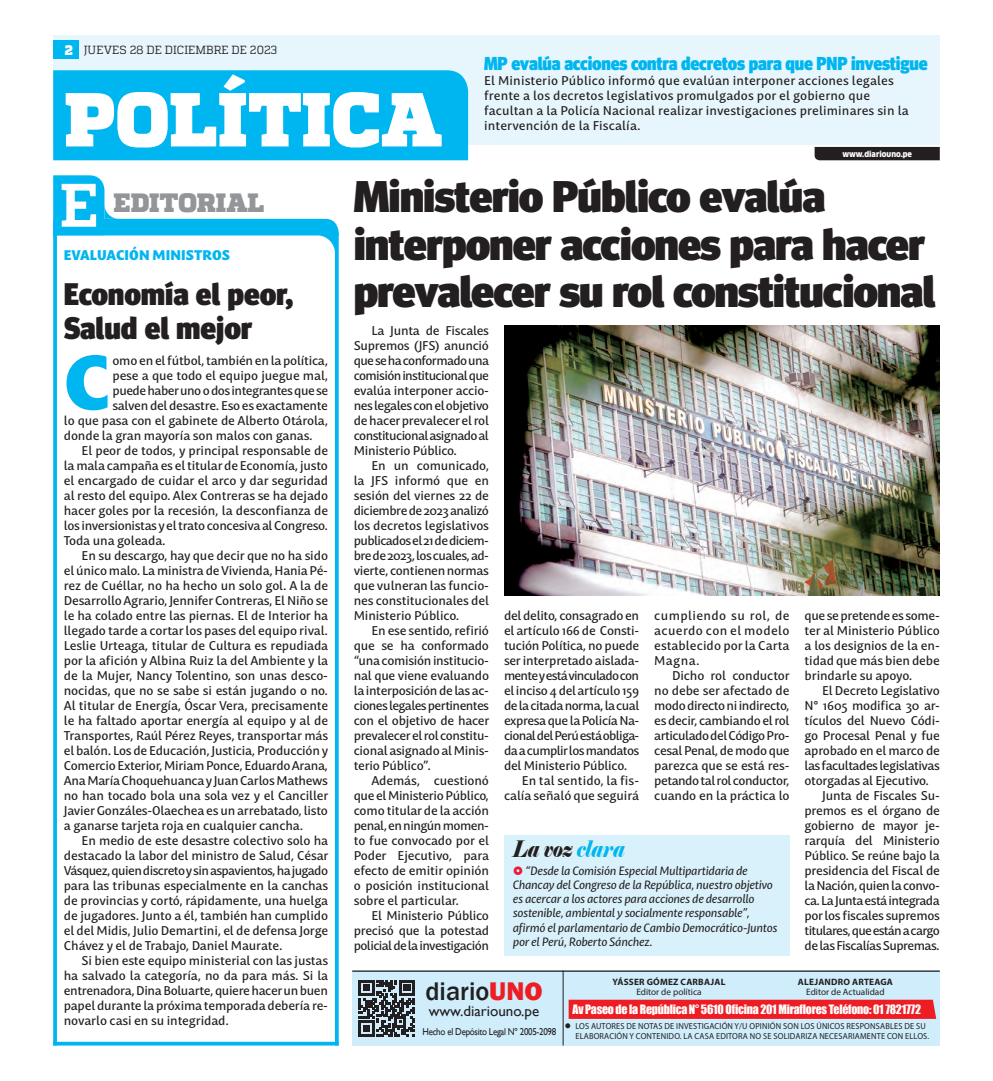
<style>
.page{position:relative;width:993px;height:1081px;background:#fff}
.page>*{position:absolute;margin:0;border:0;box-sizing:border-box;transform-origin:0 0}
.t1{font:900 76.25px "Quadon";letter-spacing:.01em;color:#fff}
.TEXTO_NOTA{font:900 75.88px "Mastro Sans";color:#00b6f0}
.TITULAR{font:900 44.38px/47.5px "Meta Head OT";letter-spacing:-.02em;color:#231f20;scale:1.04 1}
.t2{font:900 31.25px "Meta Head OT";color:#231f20}
.t3{font:900 26.5px "Quadon";color:#939598}
.t4{font:500 26.25px "Franklin Gothic";color:#231f20}
.t5{font:italic 22.62px "Elephant";color:#231f20;scale:.78 1}
.t6{font:900 18.75px "Meta Head OT";letter-spacing:-.01em;color:#00b6f0;scale:.95 1}
._1-Texto{font:15px "Gill Sans";color:#231f20}
.TEXTO_NOTA-2{font:900 13.75px "Mastro Sans";letter-spacing:.01em;color:#00b6f0}
.t7{font:900 13.75px "Quadon";color:#fff}
.TEXTO_NOTA-3{font:500 12.5px/15px "Mastro Sans";letter-spacing:-.01em;color:#231f20;text-align:justify}
.TEXTO_NOTA-4{font:500 12.5px/15px "Mastro Sans";letter-spacing:.01em;color:#231f20}
.TEXTO_NOTA-5{font:500 12.5px "Mastro Sans";letter-spacing:-.04em;color:#231f20}
.TEXTO_NOTA-6{font:italic 11.88px/14.2px "Mastro Sans";letter-spacing:-.025em;color:#231f20}
._1-Texto-2{font:11.88px "Impact";letter-spacing:-.02em;color:#fff}
.t8{font:11.75px "Quadon";color:#231f20;scale:.95 1}
._1-Texto-3{font:10px "Gill Sans";letter-spacing:-.03em;color:#231f20;scale:.89 1}
._1-Texto-4{font:700 9.25px "Myriad Pro";letter-spacing:.02em;color:#231f20}
.t9{font:9.25px "Myriad Pro";color:#231f20}
.Subtitulo{font:8.75px/10px "Myriad Pro";letter-spacing:.02em;color:#231f20;scale:.95 1}
.t10{font:900 7.88px "Clan Pro";color:#fff;scale:.95 1}
.s1{color:#00b6f0}
.s2{font-weight:800;color:#ee1d23}
.s3{font-style:inherit}
</style>
<div class="page">
<div style="left:53px;top:35px;width:886px;height:110px;background:#e6f6fc"></div>
<div style="left:814px;top:147px;width:125px;height:13px;background:#231f20"></div>
<div style="left:53px;top:70px;width:415px;height:90px;background:#00b6f0"></div>
<div style="left:53px;top:40px;width:25px;height:19px;background:#00b6f0"></div>
<hr style="left:53px;top:1042px;width:285px;height:3px;background:#00b6f0">
<hr style="left:335px;top:233px;width:3px;height:812px;background:#00b6f0">
<svg style="left:53px;top:254px;width:4px;height:788px;background:#0fbaf0"></svg>
<svg style="left:53px;top:175px;width:285px;height:79px"></svg>
<div style="left:352px;top:970px;width:587px;height:75px;background:#cfedfb"></div>
<hr style="left:562px;top:970px;width:1px;height:75px;background:#231f20">
<hr style="left:352px;top:970px;width:587px;height:2px;background:#231f20">
<svg style="left:568px;top:999px;width:367px;height:20px;background:#ec262c"></svg>
<svg style="left:358px;top:980px;width:57px;height:56px"></svg>
<div style="left:504px;top:835px;width:285px;height:120px;background:#d9f1fb"></div>
<img style="left:504px;top:325px;width:435px;height:270px">
<p class="t7" style="left:65px;top:42px;width:10px">2</p>
<p class="t8" style="left:84px;top:43px;width:205px">JUEVES 28 DE DICIEMBRE DE 2023</p>
<p class="t1" style="left:64px;top:74px;width:380px">POLÍTICA</p>
<p class="t6" style="left:484px;top:53px;width:468px">MP evalúa acciones contra decretos para que PNP investigue</p>
<p class="TEXTO_NOTA-4" style="left:484px;top:72px;width:426px">El Ministerio Público informó que evalúan interponer acciones legales frente a los decretos legislativos promulgados por el gobierno que facultan a la Policía Nacional realizar investigaciones preliminares sin la intervención de la Fiscalía.</p>
<p class="t10" style="left:842px;top:149px;width:75px">www.diariouno.pe</p>
<p class="t3" style="left:114px;top:186px;width:152px">EDITORIAL</p>
<p class="TEXTO_NOTA-2" style="left:64px;top:244px;width:168px">EVALUACIÓN MINISTROS</p>
<p class="t2" style="left:64px;top:276px;width:231px">Economía el peor,</p>
<p class="t2" style="left:64px;top:309px;width:190px">Salud el mejor</p>
<p class="TEXTO_NOTA" style="left:64px;top:319px;width:48px">C</p>
<p class="TEXTO_NOTA-3" style="left:112px;top:352px;width:217px">omo en el fútbol, también en la política,</p>
<p class="TEXTO_NOTA-3" style="left:112px;top:367px;width:217px">pese a que todo el equipo juegue mal,</p>
<p class="TEXTO_NOTA-5" style="left:112px;top:381px;width:217px">puede haber uno o dos integrantes que se</p>
<p class="TEXTO_NOTA-3" style="left:112px;top:397px;width:217px">salven del desastre. Eso es exactamente</p>
<p class="TEXTO_NOTA-3" style="left:64px;top:412px;width:266px">lo que pasa con el gabinete de Alberto Otárola,</p>
<p class="TEXTO_NOTA-3" style="left:64px;top:427px;width:250px">donde la gran mayoría son malos con ganas.</p>
<p class="TEXTO_NOTA-3" style="left:64px;top:442px;width:266px;text-indent:18px">El peor de todos, y principal responsable de la mala campaña es el titular de Economía, justo el encargado de cuidar el arco y dar seguridad al resto del equipo. Alex Contreras se ha dejado hacer goles por la recesión, la desconfianza de los inversionistas y el trato concesiva al Congreso.<br>Toda una goleada.</p>
<p class="TEXTO_NOTA-3" style="left:64px;top:547px;width:266px;text-indent:18px">En su descargo, hay que decir que no ha sido el único malo. La ministra de Vivienda, Hania Pé&shy;rez de Cuéllar, no ha hecho un solo gol. A la de Desarrollo Agrario, Jennifer Contreras, El Niño se le ha colado entre las piernas. El de Interior ha llegado tarde a cortar los pases del equipo rival.<br>Leslie Urteaga, titular de Cultura es repudiada por la afición y Albina Ruiz la del Ambiente y la de la Mujer, Nancy Tolentino, son unas desco&shy;nocidas, que no se sabe si están jugando o no.<br>Al titular de Energía, Óscar Vera, precisamente le ha faltado aportar energía al equipo y al de Transportes, Raúl Pérez Reyes, transportar más el balón. Los de Educación, Justicia, Producción y Comercio Exterior, Miriam Ponce, Eduardo Arana, Ana María Choquehuanca y Juan Carlos Mathews no han tocado bola una sola vez y el Canciller Javier Gonzáles-Olaechea es un arrebatado, listo a ganarse tarjeta roja en cualquier cancha.</p>
<p class="TEXTO_NOTA-3" style="left:64px;top:832px;width:266px;text-indent:18px">En medio de este desastre colectivo solo ha destacado la labor del ministro de Salud, César Vásquez, quien discreto y sin aspavientos, ha jugado para las tribunas especialmente en la canchas de provincias y cortó, rápidamente, una huelga de jugadores. Junto a él, también han cumplido el del Midis, Julio Demartini, el de defensa Jorge Chávez y el de Trabajo, Daniel Maurate.</p>
<p class="TEXTO_NOTA-3" style="left:64px;top:952px;width:266px;text-indent:18px">Si bien este equipo ministerial con las justas ha salvado la categoría, no da para más. Si la entrenadora, Dina Boluarte, quiere hacer un buen papel durante la próxima temporada debería re&shy;novarlo casi en su integridad.</p>
<p class="TITULAR" style="left:353px;top:172px;width:560px">Ministerio Público evalúa interponer acciones para hacer prevalecer su rol constitucional</p>
<p class="TEXTO_NOTA-3" style="left:353px;top:322px;width:137px;text-indent:18px">La Junta de Fiscales Supremos (JFS) anunció que se ha conformado una comisión institucional que evalúa interponer accio&shy;nes legales con el objetivo de hacer prevalecer el rol constitucional asignado al Ministerio Público.</p>
<p class="TEXTO_NOTA-3" style="left:353px;top:457px;width:137px;text-indent:18px">En un comunicado, la JFS informó que en sesión del viernes 22 de diciembre de 2023 analizó los decretos legislativos publicados el 21 de diciem&shy;bre de 2023, los cuales, ad&shy;vierte, contienen normas que vulneran las funcio&shy;nes constitucionales del Ministerio Público.</p>
<p class="TEXTO_NOTA-3" style="left:353px;top:622px;width:137px;text-indent:18px">En ese sentido, refirió que se ha conformado “una comisión institucio&shy;nal que viene evaluando la interposición de las ac&shy;ciones legales pertinentes con el objetivo de hacer prevalecer el rol constitu&shy;cional asignado al Minis&shy;terio Público”.</p>
<p class="TEXTO_NOTA-3" style="left:353px;top:772px;width:137px;text-indent:18px">Además, cuestionó que el Ministerio Público, como titular de la acción penal, en ningún momen&shy;to fue convocado por el Poder Ejecutivo, para efecto de emitir opinión o posición institucional sobre el particular.</p>
<p class="TEXTO_NOTA-3" style="left:353px;top:907px;width:137px;text-indent:18px">El Ministerio Público precisó que la potestad policial de la investigación</p>
<p class="TEXTO_NOTA-3" style="left:504px;top:607px;width:137px">del delito, consagrado en el artículo 166 de Consti&shy;tución Política, no puede ser interpretado aislada&shy;mente y está vinculado con el inciso 4 del artículo 159 de la citada norma, la cual expresa que la Policía Na&shy;cional del Perú está obliga&shy;da a cumplir los mandatos del Ministerio Público.</p>
<p class="TEXTO_NOTA-3" style="left:504px;top:772px;width:137px;text-align:right">En tal sentido, la fis&shy;calía señaló que seguirá</p>
<p class="TEXTO_NOTA-3" style="left:654px;top:607px;width:137px">cumpliendo su rol, de acuerdo con el modelo establecido por la Carta Magna.</p>
<p class="TEXTO_NOTA-3" style="left:654px;top:667px;width:137px;text-indent:18px">Dicho rol conductor no debe ser afectado de modo directo ni indirecto, es decir, cambiando el rol articulado del Código Pro&shy;cesal Penal, de modo que parezca que se está res&shy;petando tal rol conductor, cuando en la práctica lo</p>
<p class="TEXTO_NOTA-3" style="left:804px;top:607px;width:137px">que se pretende es some&shy;ter al Ministerio Público a los designios de la en&shy;tidad que más bien debe brindarle su apoyo.</p>
<p class="TEXTO_NOTA-3" style="left:804px;top:682px;width:137px;text-indent:18px">El Decreto Legislativo N° 1605 modifica 30 ar&shy;tículos del Nuevo Códi&shy;go Procesal Penal y fue aprobado en el marco de las facultades legislativas otorgadas al Ejecutivo.</p>
<p class="TEXTO_NOTA-3" style="left:804px;top:787px;width:137px;text-indent:18px">Junta de Fiscales Su&shy;premos es el órgano de gobierno de mayor je&shy;rarquía del Ministerio Público. Se reúne bajo la presidencia del Fiscal de la Nación, quien la convo&shy;ca. La Junta está integrada por los fiscales supremos titulares, que están a cargo de las Fiscalías Supremas.</p>
<p class="t5" style="left:512px;top:835px;width:145px">La voz <span class="s1">clara</span></p>
<p class="TEXTO_NOTA-6" style="left:512px;top:862px;width:266px;text-indent:12px">“Desde la Comisión Especial Multipartidaria de Chancay del Congreso de la República, nuestro objetivo es acercar a los actores para acciones de desarrollo sostenible, ambiental y socialmente responsable”, afirmó el parlamentario de Cambio Democrático-Juntos por el Perú, Roberto Sánchez.</p>
<p class="_1-Texto-4" style="left:612px;top:976px;width:114px">YÁSSER GÓMEZ CARBAJAL</p>
<p class="t9" style="left:636px;top:985px;width:67px">Editor de política</p>
<p class="_1-Texto-4" style="left:797px;top:976px;width:97px">ALEJANDRO ARTEAGA</p>
<p class="t9" style="left:806px;top:985px;width:80px">Editor de Actualidad</p>
<p class="t4" style="left:425px;top:974px;width:118px">diario<span class="s2">UNO</span></p>
<p class="_1-Texto" style="left:428px;top:1001px;width:112px">www.diariouno.pe</p>
<p class="_1-Texto-3" style="left:422px;top:1026px;width:152px">Hecho el Depósito Legal Nº 2005-2098</p>
<p class="Subtitulo" style="left:575px;top:1020px;width:374px;text-indent:-11px">● LOS AUTORES DE NOTAS DE INVESTIGACIÓN Y/U OPINIÓN SON LOS ÚNICOS RESPONSABLES DE SU<br>ELABORACIÓN Y CONTENIDO. LA CASA EDITORA NO SE SOLIDARIZA NECESARIAMENTE CON ELLOS.</p>
<p class="_1-Texto-2" style="left:572px;top:1000px;width:350px">Av Paseo de la República N° 5610 Oficina 201 Miraflores Teléfono: <span class="s3">01 7821772</span></p>
</div>
